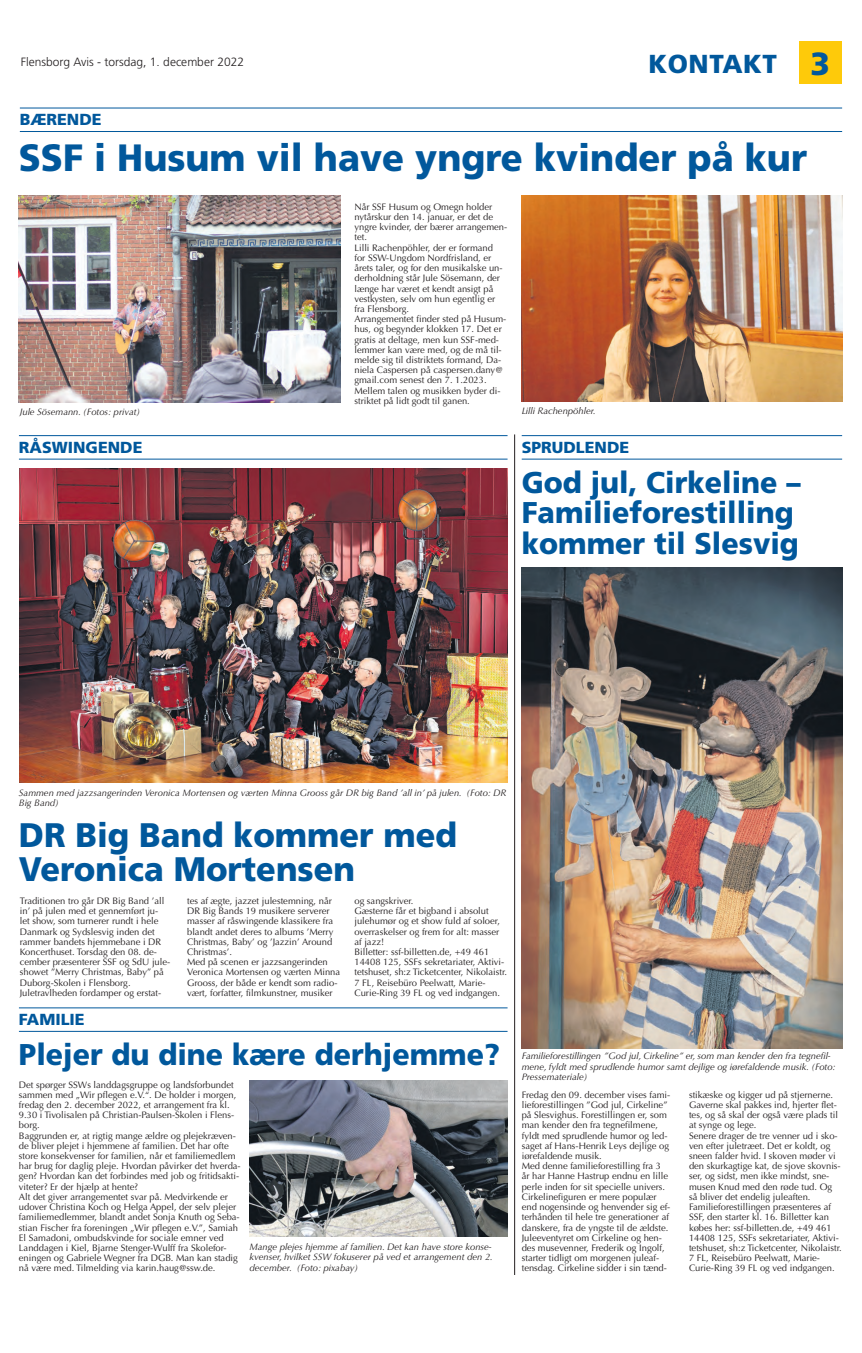
<style>
.page{position:relative;width:862px;height:1353px;background:#fff}
.page>*{position:absolute;margin:0;border:0;box-sizing:border-box;transform-origin:0 0}
.t1{font:900 38px "Frutiger";color:#01589c;scale:.95 1}
.t2{font:900 34px/34.7px "Frutiger";color:#01589c;scale:.95 1}
.t3{font:900 30px/30.6px "Frutiger";color:#01589c;scale:.95 1}
.t4{font:900 26px "Frutiger";letter-spacing:.02em;color:#01589c}
.t5{font:900 16px "Frutiger";color:#01589c}
.t6{font:300 12px "Frutiger";color:#231f20}
.t7{font:9.4px/10.2px "Optima";color:#231f20}
.t8{font:italic 9.4px/10.2px "Optima";color:#231f20}
.s1{font-size:32px}
</style>
<div class="page">
<div style="left:799px;top:41px;width:43px;height:43px;background:#feca0a"></div>
<img style="left:19px;top:195px;width:321px;height:207px">
<img style="left:522px;top:195px;width:320px;height:206px">
<hr style="left:20px;top:108px;width:822px;height:1px;background:#01589c">
<hr style="left:20px;top:131px;width:822px;height:1px;background:#01589c">
<img style="left:249px;top:1080px;width:258px;height:156px">
<hr style="left:19px;top:1007px;width:488px;height:1px;background:#01589c">
<hr style="left:19px;top:1030px;width:488px;height:1px;background:#01589c">
<hr style="left:19px;top:435px;width:488px;height:1px;background:#01589c">
<hr style="left:19px;top:458px;width:488px;height:1px;background:#01589c">
<img style="left:20px;top:468px;width:487px;height:314px">
<hr style="left:522px;top:435px;width:320px;height:1px;background:#01589c">
<hr style="left:522px;top:458px;width:320px;height:1px;background:#01589c">
<img style="left:522px;top:567px;width:320px;height:480px">
<hr style="left:514px;top:434px;width:1px;height:840px;background:#231f20">
<p class="t6" style="left:21px;top:55px;width:225px">Flensborg Avis - torsdag, 1. december 2022</p>
<h3 class="t4" style="left:648px;top:48px;width:183px">KONTAKT <span class="s1">3</span></h3>
<h3 class="t5" style="left:20px;top:110px;width:83px">BÆRENDE</h3>
<h1 class="t1" style="left:19px;top:135px;width:831px">SSF i Husum vil have yngre kvinder på kur</h1>
<p class="t7" style="left:354px;top:202px;width:154px">Når SSF Husum og Omegn holder nytårskur den 14. januar, er det de yngre kvinder, der bærer arrangemen&shy;tet.<br>Lilli Rachenpöhler, der er formand<br>for SSW-Ungdom Nordfrisland, er årets taler, og for den musikalske un&shy;derholdning står Jule Sösemann, der længe har været et kendt ansigt på vestkysten, selv om hun egentlig er fra Flensborg.<br>Arrangementet finder sted på Husum&shy;hus, og begynder klokken 17. Det er gratis at deltage, men kun SSF-med&shy;lemmer kan være med, og de må til&shy;melde sig til distriktets formand, Da&shy;niela Caspersen på caspersen.dany@ gmail.com senest den 7. 1.2023.<br>Mellem talen og musikken byder di&shy;striktet på lidt godt til ganen.</p>
<p class="t8" style="left:20px;top:406px;width:122px">Jule Sösemann. (Fotos: privat)</p>
<p class="t8" style="left:522px;top:406px;width:75px">Lilli Rachenpöhler.</p>
<h3 class="t5" style="left:19px;top:437px;width:125px">RÅSWINGENDE</h3>
<h3 class="t5" style="left:522px;top:437px;width:109px">SPRUDLENDE</h3>
<h3 class="t3" style="left:522px;top:466px;width:295px">God jul, Cirkeline –<br>Familieforestilling kommer til Slesvig</h3>
<p class="t8" style="left:19px;top:787px;width:489px">Sammen med jazzsangerinden Veronica Mortensen og værten Minna Grooss går DR big Band ’all in’ på julen. (Foto: DR<br>Big Band)</p>
<h2 class="t2" style="left:19px;top:817px;width:463px">DR Big Band kommer med<br>Veronica Mortensen</h2>
<p class="t7" style="left:20px;top:895px;width:152px">Traditionen tro går DR Big Band ’all in’ på julen med et gennemført ju&shy;let show, som turnerer rundt i hele Danmark og Sydslesvig inden det rammer bandets hjemmebane i DR Koncerthuset. Torsdag den 08. de&shy;cember præsenterer SSF og SdU jule&shy;showet ”Merry Christmas, Baby” på Duborg-Skolen i Flensborg.<br>Juletravlheden fordamper og erstat-</p>
<p class="t7" style="left:187px;top:895px;width:155px">tes af ægte, jazzet julestemning, når DR Big Bands 19 musikere serverer masser af råswingende klassikere fra blandt andet deres to albums ’Merry Christmas, Baby’ og ’Jazzin’ Around Christmas’.<br>Med på scenen er jazzsangerinden Veronica Mortensen og værten Minna Grooss, der både er kendt som radio&shy;vært, forfatter, filmkunstner, musiker</p>
<p class="t7" style="left:354px;top:895px;width:154px">og sangskriver.<br>Gæsterne får et bigband i absolut julehumør og et show fuld af soloer, overraskelser og frem for alt: masser af jazz!<br>Billetter: ssf-billetten.de, +49 461<br>14408 125, SSFs sekretariater, Aktivi&shy;tetshuset, sh:z Ticketcenter, Nikolaistr.<br>7 FL, Reisebü ro Peelwatt, Marie-<br>Curie-Ring 39 FL og ved indgangen.</p>
<h3 class="t5" style="left:19px;top:1009px;width:67px">FAMILIE</h3>
<h3 class="t3" style="left:19px;top:1038px;width:508px">Plejer du dine kære derhjemme?</h3>
<p class="t7" style="left:19px;top:1079px;width:223px">Det spørger SSWs landdagsgruppe og landsforbundet sammen med „Wir pflegen e.V.“. De holder i morgen, fredag den 2. december 2022, et arrangement fra kl.<br>9.30 i Tivolisalen på Christian-Paulsen-Skolen i Flens&shy;borg.<br>Baggrunden er, at rigtig mange ældre og plejekræven&shy;de bliver plejet i hjemmene af familien. Det har ofte store konsekvenser for familien, når et familiemedlem har brug for daglig pleje. Hvordan påvirker det hverda&shy;gen? Hvordan kan det forbindes med job og fritidsakti&shy;viteter? Er der hjælp at hente?<br>Alt det giver arrangementet svar på. Medvirkende er udover Christina Koch og Helga Appel, der selv plejer familiemedlemmer, blandt andet Sonja Knuth og Seba&shy;stian Fischer fra foreningen „Wir pflegen e.V.”, Samiah El Samadoni, ombudskvinde for sociale emner ved Landdagen i Kiel, Bjarne Stenger-Wulff fra Skolefor&shy;eningen og Gabriele Wegner fra DGB. Man kan stadig nå være med. Tilmelding via karin.haug@ssw.de.</p>
<p class="t8" style="left:249px;top:1241px;width:245px">Mange plejes hjemme af familien. Det kan have store konse&shy;kvenser, hvilket SSW fokuserer på ved et arrangement den 2. december. (Foto: pixabay)</p>
<p class="t8" style="left:522px;top:1051px;width:315px">Familieforestillingen ”God jul, Cirkeline” er, som man kender den fra tegnefil&shy;mene, fyldt med sprudlende humor samt dejlige og iørefaldende musik. (Foto:<br>Pressemateriale)</p>
<p class="t7" style="left:522px;top:1089px;width:150px">Fredag den 09. december vises fami&shy;lieforestillingen ”God jul, Cirkeline” på Slesvighus. Forestillingen er, som man kender den fra tegnefilmene, fyldt med sprudlende humor og led&shy;saget af Hans-Henrik Leys dejlige og iørefaldende musik.<br>Med denne familieforestilling fra 3 år har Hanne Hastrup endnu en lille perle inden for sit specielle univers.<br>Cirkelinefiguren er mere populær end nogensinde og henvender sig ef&shy;terhånden til hele tre generationer af danskere, fra de yngste til de ældste.<br>Juleeventyret om Cirkeline og hen&shy;des musevenner, Frederik og Ingolf, starter tidligt om morgenen juleaf&shy;tensdag. Cirkeline sidder i sin tænd-</p>
<p class="t7" style="left:689px;top:1089px;width:154px">stikæske og kigger ud på stjernerne.<br>Gaverne skal pakkes ind, hjerter flet&shy;tes, og så skal der også være plads til at synge og lege.<br>Senere drager de tre venner ud i sko&shy;ven efter juletræet. Det er koldt, og sneen falder hvid. I skoven møder vi den skurkagtige kat, de sjove skovnis&shy;ser, og sidst, men ikke mindst, sne&shy;musen Knud med den røde tud. Og så bliver det endelig juleaften.<br>Familieforestillingen præsenteres af SSF, den starter kl. 16. Billetter kan købes her: ssf-billetten.de, +49 461<br>14408 125, SSFs sekretariater, Aktivi&shy;tetshuset, sh:z Ticketcenter, Nikolaistr.<br>7 FL, Reisebüro Peelwatt, Marie-Curie-Ring 39 FL og ved indgangen.</p>
</div>
